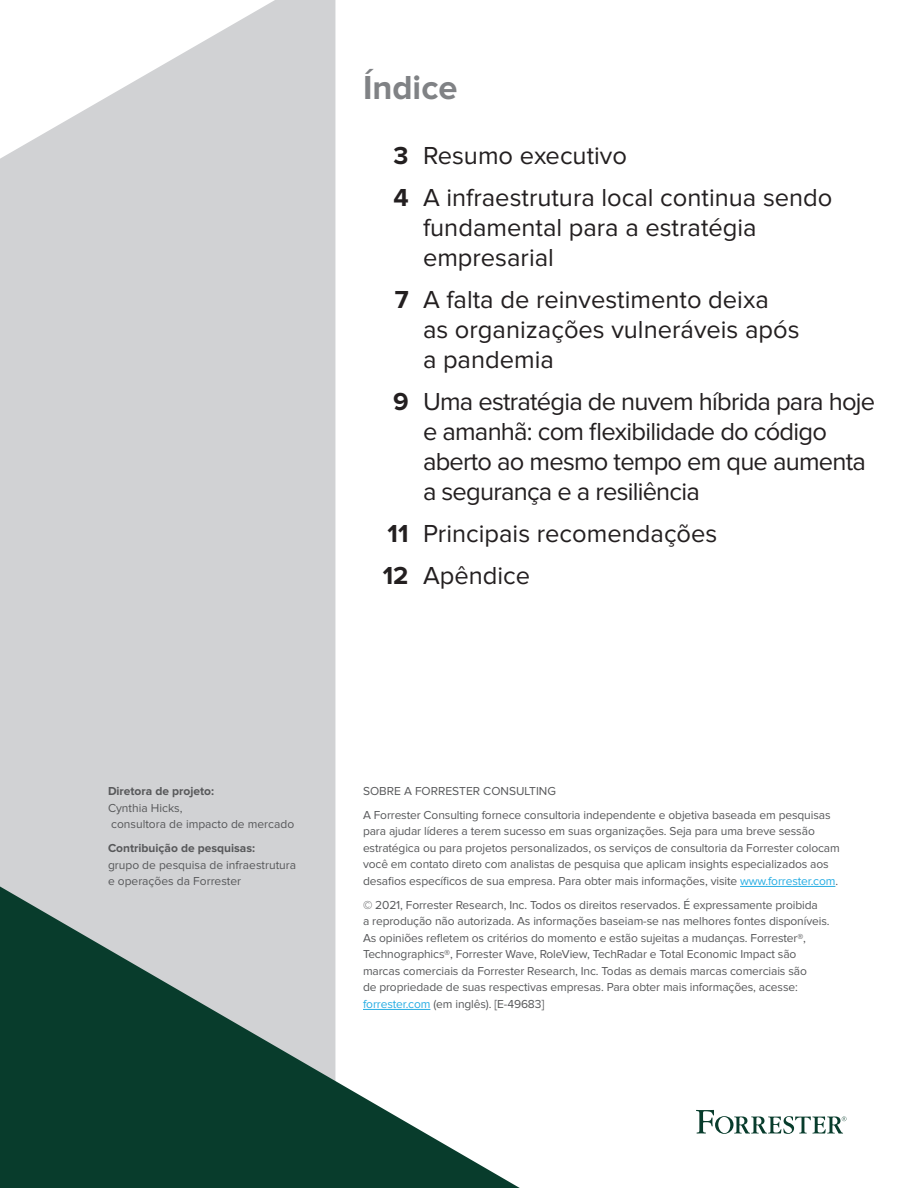
<style>
.page{position:relative;width:918px;height:1188px;background:#fff}
.page>*{position:absolute;margin:0;border:0;box-sizing:border-box;transform-origin:0 0}
.TOC_Title_Appendix{font:700 34.5px "Proxima Nova";color:#808285}
.t1{font:25.5px/30px "Proxima Nova";color:#231f20}
.t2{font:25.5px/30px "Proxima Nova";letter-spacing:-.03em;color:#231f20}
.TOC_page_numbers{font:700 25.5px "Proxima Nova";color:#231f20}
.Disclosures{font:12px/16.5px "Proxima Nova";letter-spacing:-.01em;color:#57585a}
.s1{font-weight:700}
.s2{color:#27ade3}
</style>
<div class="page">
<svg style="left:0;top:0;width:335px;height:886px;background:#d4d5d7"></svg>
<svg style="left:0;top:886px;width:520px;height:302px;fill:#083c2c"></svg>
<svg style="left:696px;top:1110px;width:150px;height:24px"></svg>
<hr style="left:740px;top:886px;width:95px;height:1px;background:#27ade3">
<hr style="left:363px;top:1009px;width:67px;height:1px;background:#27ade3">
<p class="TOC_Title_Appendix" style="left:363px;top:72px;width:96px">Índice</p>
<p class="TOC_page_numbers" style="left:394px;top:144px;width:16px">3</p>
<p class="TOC_page_numbers" style="left:393px;top:186px;width:17px">4</p>
<p class="TOC_page_numbers" style="left:395px;top:288px;width:15px">7</p>
<p class="TOC_page_numbers" style="left:393px;top:390px;width:17px">9</p>
<p class="TOC_page_numbers" style="left:388px;top:522px;width:22px">11</p>
<p class="TOC_page_numbers" style="left:383px;top:564px;width:27px">12</p>
<p class="t1" style="left:423px;top:142px;width:206px">Resumo executivo</p>
<p class="t1" style="left:423px;top:184px;width:411px">A infraestrutura local continua sendo fundamental para a estratégia empresarial</p>
<p class="t1" style="left:423px;top:286px;width:378px">A falta de reinvestimento deixa as organizações vulneráveis após a pandemia</p>
<p class="t2" style="left:423px;top:388px;width:454px">Uma estratégia de nuvem híbrida para hoje e amanhã: com flexibilidade do código aberto ao mesmo tempo em que aumenta a segurança e a resiliência</p>
<p class="t1" style="left:423px;top:520px;width:296px">Principais recomendações</p>
<p class="t1" style="left:423px;top:562px;width:109px">Apêndice</p>
<p class="Disclosures" style="left:108px;top:784px;width:188px"><span class="s1">Diretora de projeto:<br></span>Cynthia Hicks,<br>consultora de impacto de mercado</p>
<p class="Disclosures" style="left:108px;top:841px;width:190px"><span class="s1">Contribuição de pesquisas:<br></span>grupo de pesquisa de infraestrutura e operações da Forrester</p>
<p class="Disclosures" style="left:363px;top:783px;width:194px">SOBRE A FORRESTER CONSULTING</p>
<p class="Disclosures" style="left:363px;top:807px;width:478px">A Forrester Consulting fornece consultoria independente e objetiva baseada em pesquisas para ajudar líderes a terem sucesso em suas organizações. Seja para uma breve sessão estratégica ou para projetos personalizados, os serviços de consultoria da Forrester colocam você em contato direto com analistas de pesquisa que aplicam insights especializados aos desafios específicos de sua empresa. Para obter mais informações, visite <span class="s2">www.forrester.com</span>.</p>
<p class="Disclosures" style="left:363px;top:897px;width:468px">© 2021, Forrester Research, Inc. Todos os direitos reservados. É expressamente proibida<br>a reprodução não autorizada. As informações baseiam-se nas melhores fontes disponíveis.<br>As opiniões refletem os critérios do momento e estão sujeitas a mudanças. Forrester®, Technographics®, Forrester Wave, RoleView, TechRadar e Total Economic Impact são marcas comerciais da Forrester Research, Inc. Todas as demais marcas comerciais são<br>de propriedade de suas respectivas empresas. Para obter mais informações, acesse: <span class="s2">forrester.com</span> (em inglês). [E-49683]</p>
</div>
